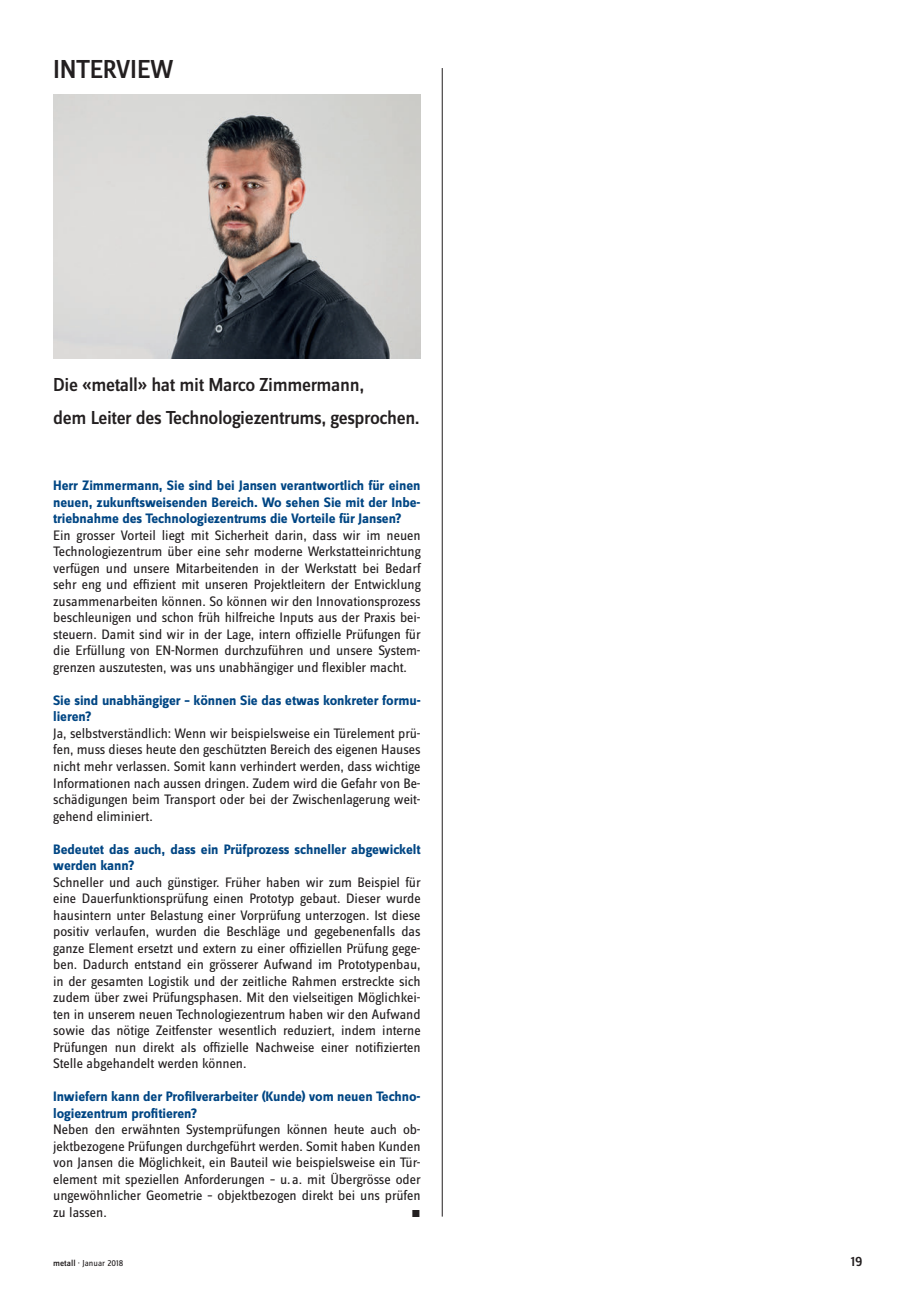
<style>
.page{position:relative;width:915px;height:1293px;background:#fff}
.page>*{position:absolute;margin:0;border:0;box-sizing:border-box;transform-origin:0 0}
.DE_Grundtext_o_EZ{font:500 27px "Zine Sans Dis";letter-spacing:-.005em;color:#231f20}
.DE_Grundtext_o_EZ-2{font:500 19.5px "Zine Sans Dis";letter-spacing:-.02em;color:#231f20}
.DE_Grundtext_o_EZ-3{font:14.25px/16.5px "Zine Sans Dis";letter-spacing:-.005em;color:#231f20;text-align:justify}
.DE_Grundtext_o_EZ-4{font:700 14.25px/16.5px "Zine Sans Dis";letter-spacing:-.005em;color:#004684}
.t1{font:500 14.25px "Zine Sans Dis";color:#231f20}
.DE_Grundtext_o_EZ-5{font:10.5px "Zine Sans Dis Regular Roman Exp";color:#231f20}
.t2{font:9px "Zine Sans Dis";color:#231f20}
.s1{font-weight:500}
</style>
<div class="page">
<hr style="left:0;top:622px;width:1px;height:594px;background:#e1e7ea">
<img style="left:53px;top:94px;width:367px;height:264px">
<hr style="left:0;top:853px;width:1px;height:347px;background:#f0f9fd">
<hr style="left:442px;top:68px;width:1px;height:1148px;background:#231f20">
<p class="DE_Grundtext_o_EZ" style="left:53px;top:55px;width:122px">INTERVIEW</p>
<p class="DE_Grundtext_o_EZ-2" style="left:53px;top:375px;width:312px">Die «metall» hat mit Marco Zimmermann,</p>
<p class="DE_Grundtext_o_EZ-2" style="left:53px;top:408px;width:368px">dem Leiter des Technologiezentrums, gesprochen.</p>
<p class="DE_Grundtext_o_EZ-4" style="left:53px;top:478px;width:369px;text-align:justify">Herr Zimmermann, Sie sind bei Jansen verantwortlich für einen neuen, zukunftsweisenden Bereich. Wo sehen Sie mit der Inbe&shy;triebnahme des Technologiezentrums die Vorteile für Jansen?</p>
<p class="DE_Grundtext_o_EZ-3" style="left:53px;top:527px;width:369px">Ein grosser Vorteil liegt mit Sicherheit darin, dass wir im neuen Technologiezentrum über eine sehr moderne Werkstatteinrichtung verfügen und unsere Mitarbeitenden in der Werkstatt bei Bedarf sehr eng und effizient mit unseren Projektleitern der Entwicklung zusammenarbeiten können. So können wir den Innovationsprozess beschleunigen und schon früh hilfreiche Inputs aus der Praxis bei&shy;steuern. Damit sind wir in der Lage, intern offizielle Prüfungen für die Erfüllung von EN-Normen durchzuführen und unsere System&shy;grenzen auszutesten, was uns unabhängiger und flexibler macht.</p>
<p class="DE_Grundtext_o_EZ-4" style="left:53px;top:693px;width:369px">Sie sind unabhängiger – können Sie das etwas konkreter formu&shy;lieren?</p>
<p class="DE_Grundtext_o_EZ-3" style="left:53px;top:725px;width:369px">Ja, selbstverständlich: Wenn wir beispielsweise ein Türelement prü&shy;fen, muss dieses heute den geschützten Bereich des eigenen Hauses nicht mehr verlassen. Somit kann verhindert werden, dass wichtige Informationen nach aussen dringen. Zudem wird die Gefahr von Be&shy;schädigungen beim Transport oder bei der Zwischenlagerung weit&shy;gehend eliminiert.</p>
<p class="DE_Grundtext_o_EZ-4" style="left:53px;top:841px;width:369px">Bedeutet das auch, dass ein Prüfprozess schneller abgewickelt werden kann?</p>
<p class="DE_Grundtext_o_EZ-3" style="left:53px;top:874px;width:369px">Schneller und auch günstiger. Früher haben wir zum Beispiel für eine Dauerfunktionsprüfung einen Prototyp gebaut. Dieser wurde hausintern unter Belastung einer Vorprüfung unterzogen. Ist diese positiv verlaufen, wurden die Beschläge und gegebenenfalls das ganze Element ersetzt und extern zu einer offiziellen Prüfung gege&shy;ben. Dadurch entstand ein grösserer Aufwand im Prototypenbau, in der gesamten Logistik und der zeitliche Rahmen erstreckte sich zudem über zwei Prüfungsphasen. Mit den vielseitigen Möglichkei&shy;ten in unserem neuen Technologiezentrum haben wir den Aufwand sowie das nötige Zeitfenster wesentlich reduziert, indem interne Prüfungen nun direkt als offizielle Nachweise einer notifizierten Stelle abgehandelt werden können.</p>
<p class="DE_Grundtext_o_EZ-4" style="left:53px;top:1089px;width:369px">Inwiefern kann der Profilverarbeiter (Kunde) vom neuen Techno&shy;logiezentrum profitieren?</p>
<p class="DE_Grundtext_o_EZ-3" style="left:53px;top:1121px;width:369px">Neben den erwähnten Systemprüfungen können heute auch ob&shy;jektbezogene Prüfungen durchgeführt werden. Somit haben Kunden von Jansen die Möglichkeit, ein Bauteil wie beispielsweise ein Tür&shy;element mit speziellen Anforderungen – u. a. mit Übergrösse oder ungewöhnlicher Geometrie – objektbezogen direkt bei uns prüfen zu lassen.</p>
<p class="DE_Grundtext_o_EZ-5" style="left:411px;top:1208px;width:11px">m</p>
<p class="t2" style="left:53px;top:1259px;width:72px"><span class="s1">metall</span> · Januar 2018</p>
<p class="t1" style="left:850px;top:1254px;width:13px">19</p>
</div>
